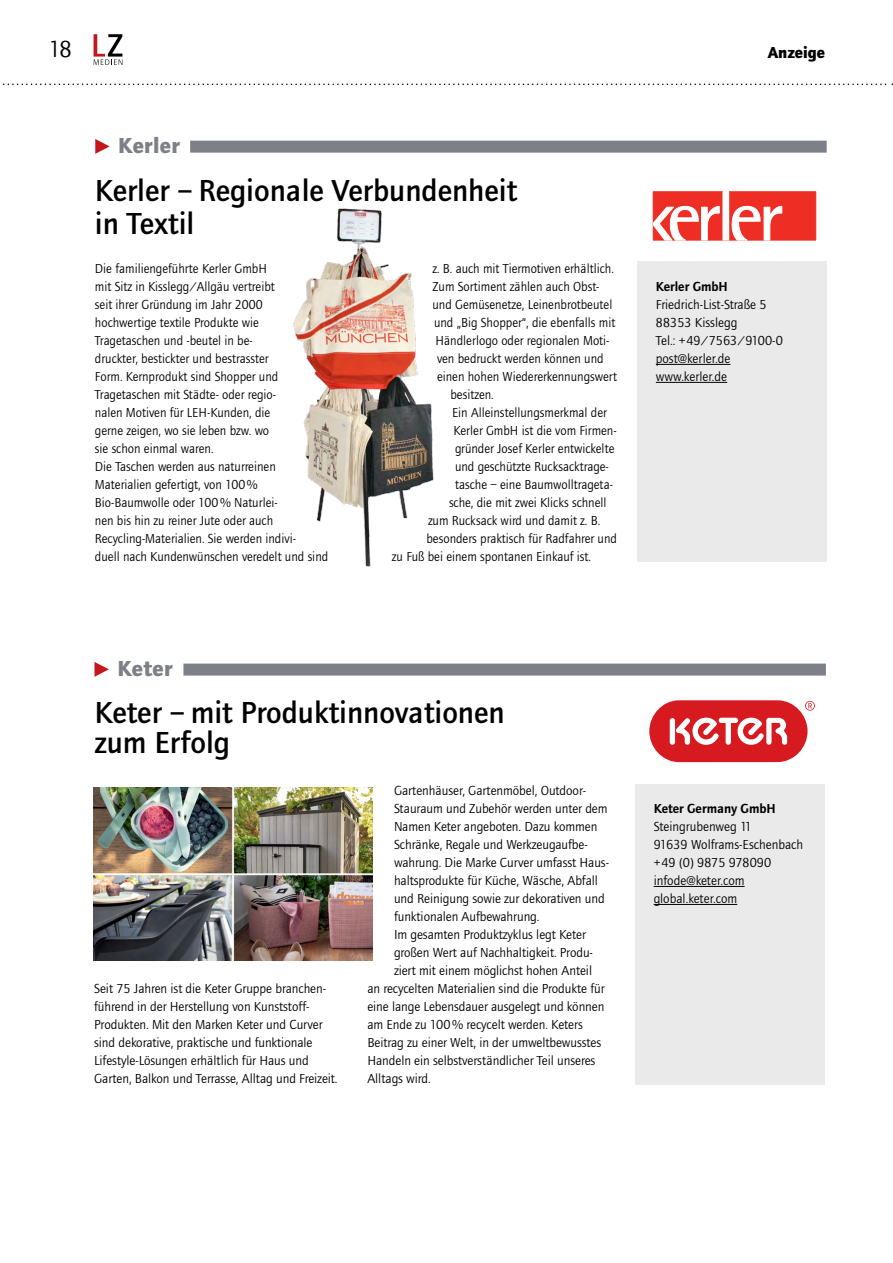
<style>
.page{position:relative;width:893px;height:1263px;background:#fff}
.page>*{position:absolute;margin:0;border:0;box-sizing:border-box;transform-origin:0 0}
.ProfilHeadline{font:500 31.5px/30px "Foundry Journal";color:#000}
.t1{font:24px "Foundry Journal";color:#000}
.ProfilRubrik{font:700 22.5px "Foundry Journal";letter-spacing:.015em;color:#7e8087}
.t2{font:700 16.5px "Foundry Journal";color:#000}
.ProfilAdresseBold{font:13.5px/18px "Foundry Journal";color:#000}
.Profil_Copy{font:13.5px/18px "Foundry Journal";letter-spacing:-.005em;color:#000}
.ProfilAdresse{font:13.5px "Foundry Journal";color:#000}
.ProfilAdresseBold-2{font:600 13.5px "Foundry Journal";color:#000}
.Profil_Copy-2{font:600 13.5px "Foundry Journal";color:#000}
</style>
<div class="page">
<svg style="left:94px;top:34px;width:28px;height:31px"></svg>
<div style="left:636px;top:784px;width:189px;height:301px;background:#eaeaea"></div>
<svg style="left:95px;top:662px;width:14px;height:15px"></svg>
<div style="left:183px;top:663px;width:643px;height:12px;background:#7e8087"></div>
<img style="left:94px;top:788px;width:279px;height:172px">
<div style="left:649px;top:700px;width:158px;height:62px;background:#d71920;border-radius:30px"></div>
<div style="left:670px;top:718px;width:5px;height:27px;background:#fff;border-radius:3px"></div>
<svg style="left:676px;top:718px;width:111px;height:27px"></svg>
<svg style="left:805px;top:701px;width:10px;height:10px"></svg>
<hr style="left:654px;top:886px;width:91px;height:1px;background:#000">
<hr style="left:654px;top:904px;width:83px;height:1px;background:#000">
<svg style="left:3px;top:84px;width:890px;height:1px"></svg>
<div style="left:637px;top:261px;width:190px;height:300px;background:#eaeaea"></div>
<svg style="left:95px;top:139px;width:15px;height:15px"></svg>
<div style="left:190px;top:141px;width:637px;height:12px;background:#7e8087"></div>
<hr style="left:656px;top:364px;width:74px;height:1px;background:#000">
<hr style="left:656px;top:382px;width:71px;height:1px;background:#000">
<img style="left:293px;top:208px;width:141px;height:359px">
<div style="left:653px;top:192px;width:163px;height:48px;background:#ee2e24"></div>
<div style="left:653px;top:192px;width:163px;height:48px;border:1px solid #ee2e24"></div>
<svg style="left:653px;top:206px;width:66px;height:34px"></svg>
<div style="left:723px;top:192px;width:6px;height:48px;background:#fff"></div>
<svg style="left:732px;top:206px;width:50px;height:34px"></svg>
<h2 class="t1" style="left:48px;top:36px;width:25px">18</h2>
<p class="ProfilRubrik" style="left:118px;top:132px;width:64px">Kerler</p>
<p class="ProfilHeadline" style="left:95px;top:174px;width:424px;line-height:33px">Kerler – Regionale Verbundenheit in Textil</p>
<p class="ProfilAdresseBold" style="left:95px;top:260px;width:185px">Die familiengeführte Kerler GmbH mit Sitz in Kisslegg/Allgäu vertreibt seit ihrer Gründung im Jahr 2000 hochwertige textile Produkte wie Tragetaschen und -beutel in be&shy;druckter, bestickter und bestrasster Form. Kernprodukt sind Shopper und Tragetaschen mit Städte- oder regio&shy;nalen Motiven für LEH-Kunden, die gerne zeigen, wo sie leben bzw. wo sie schon einmal waren.</p>
<p class="ProfilAdresseBold" style="left:95px;top:458px;width:235px">Die Taschen werden aus naturreinen Materialien gefertigt, von 100% Bio-Baumwolle oder 100% Naturlei-<br>nen bis hin zu reiner Jute oder auch Recycling-Materialien. Sie werden indivi-<br>duell nach Kundenwünschen veredelt und sind</p>
<p class="ProfilAdresseBold" style="left:432px;top:260px;width:183px">z. B. auch mit Tiermotiven erhältlich.</p>
<p class="ProfilAdresseBold" style="left:432px;top:278px;width:169px">Zum Sortiment zählen auch Obst-</p>
<p class="ProfilAdresseBold" style="left:432px;top:296px;width:181px">und Gemüsenetze, Leinenbrotbeutel</p>
<p class="ProfilAdresseBold" style="left:434px;top:314px;width:183px">und „Big Shopper“, die ebenfalls mit</p>
<p class="ProfilAdresseBold" style="left:435px;top:332px;width:175px">Händlerlogo oder regionalen Moti-</p>
<p class="ProfilAdresseBold" style="left:437px;top:350px;width:168px">ven bedruckt werden können und</p>
<p class="ProfilAdresseBold" style="left:437px;top:368px;width:181px">einen hohen Wiedererkennungswert</p>
<p class="ProfilAdresseBold" style="left:450px;top:386px;width:45px">besitzen.</p>
<p class="ProfilAdresseBold" style="left:452px;top:404px;width:156px">Ein Alleinstellungsmerkmal der</p>
<p class="ProfilAdresseBold" style="left:453px;top:422px;width:165px">Kerler GmbH ist die vom Firmen-</p>
<p class="ProfilAdresseBold" style="left:455px;top:440px;width:161px">gründer Josef Kerler entwickelte</p>
<p class="ProfilAdresseBold" style="left:455px;top:458px;width:155px">und geschützte Rucksacktrage-</p>
<p class="ProfilAdresseBold" style="left:455px;top:476px;width:160px">tasche – eine Baumwolltrageta-</p>
<p class="ProfilAdresseBold" style="left:449px;top:494px;width:159px">sche, die mit zwei Klicks schnell</p>
<p class="ProfilAdresseBold" style="left:428px;top:512px;width:174px">zum Rucksack wird und damit z. B.</p>
<p class="ProfilAdresseBold" style="left:426px;top:530px;width:192px">besonders praktisch für Radfahrer und</p>
<p class="ProfilAdresseBold" style="left:392px;top:548px;width:201px">zu Fuß bei einem spontanen Einkauf ist.</p>
<p class="t2" style="left:768px;top:43px;width:59px">Anzeige</p>
<p class="Profil_Copy-2" style="left:656px;top:279px;width:74px">Kerler GmbH</p>
<p class="Profil_Copy" style="left:656px;top:296px;width:112px">Friedrich-List-Straße 5</p>
<p class="Profil_Copy" style="left:656px;top:314px;width:83px">88353 Kisslegg</p>
<p class="Profil_Copy" style="left:656px;top:332px;width:128px">Tel.: +49/7563/9100-0</p>
<p class="Profil_Copy" style="left:656px;top:350px;width:76px">post@kerler.de</p>
<p class="Profil_Copy" style="left:656px;top:368px;width:73px">www.kerler.de</p>
<p class="ProfilRubrik" style="left:117px;top:655px;width:57px">Keter</p>
<p class="ProfilHeadline" style="left:95px;top:698px;width:412px">Keter – mit Produktinnovationen zum Erfolg</p>
<p class="Profil_Copy" style="left:94px;top:980px;width:245px">Seit 75 Jahren ist die Keter Gruppe branchen&shy;führend in der Herstellung von Kunststoff-Produkten. Mit den Marken Keter und Curver sind dekorative, praktische und funktionale Lifestyle-Lösungen erhältlich für Haus und Garten, Balkon und Terrasse, Alltag und Freizeit.</p>
<p class="Profil_Copy" style="left:394px;top:782px;width:217px">Gartenhäuser, Gartenmöbel, Outdoor-Stauraum und Zubehör werden unter dem Namen Keter angeboten. Dazu kommen Schränke, Regale und Werkzeugaufbe&shy;wahrung. Die Marke Curver umfasst Haus&shy;haltsprodukte für Küche, Wäsche, Abfall und Reinigung sowie zur dekorativen und funktionalen Aufbewahrung.</p>
<p class="Profil_Copy" style="left:394px;top:926px;width:193px">Im gesamten Produktzyklus legt Keter</p>
<p class="Profil_Copy" style="left:394px;top:944px;width:200px">großen Wert auf Nachhaltigkeit. Produ-</p>
<p class="Profil_Copy" style="left:394px;top:962px;width:200px">ziert mit einem möglichst hohen Anteil</p>
<p class="Profil_Copy" style="left:367px;top:980px;width:239px">an recycelten Materialien sind die Produkte für</p>
<p class="Profil_Copy" style="left:367px;top:998px;width:239px">eine lange Lebensdauer ausgelegt und können</p>
<p class="Profil_Copy" style="left:367px;top:1016px;width:217px">am Ende zu 100% recycelt werden. Keters</p>
<p class="Profil_Copy" style="left:367px;top:1034px;width:235px">Beitrag zu einer Welt, in der umweltbewusstes</p>
<p class="Profil_Copy" style="left:367px;top:1052px;width:230px">Handeln ein selbstverständlicher Teil unseres</p>
<p class="Profil_Copy" style="left:367px;top:1070px;width:65px">Alltags wird.</p>
<p class="ProfilAdresseBold-2" style="left:654px;top:801px;width:124px">Keter Germany GmbH</p>
<p class="ProfilAdresse" style="left:654px;top:819px;width:100px">Steingrubenweg 11</p>
<p class="ProfilAdresse" style="left:654px;top:837px;width:151px">91639 Wolframs-Eschenbach</p>
<p class="ProfilAdresse" style="left:654px;top:855px;width:119px">+49 (0) 9875 978090</p>
<p class="ProfilAdresse" style="left:654px;top:873px;width:92px">infode@keter.com</p>
<p class="ProfilAdresse" style="left:654px;top:891px;width:85px">global.keter.com</p>
</div>
